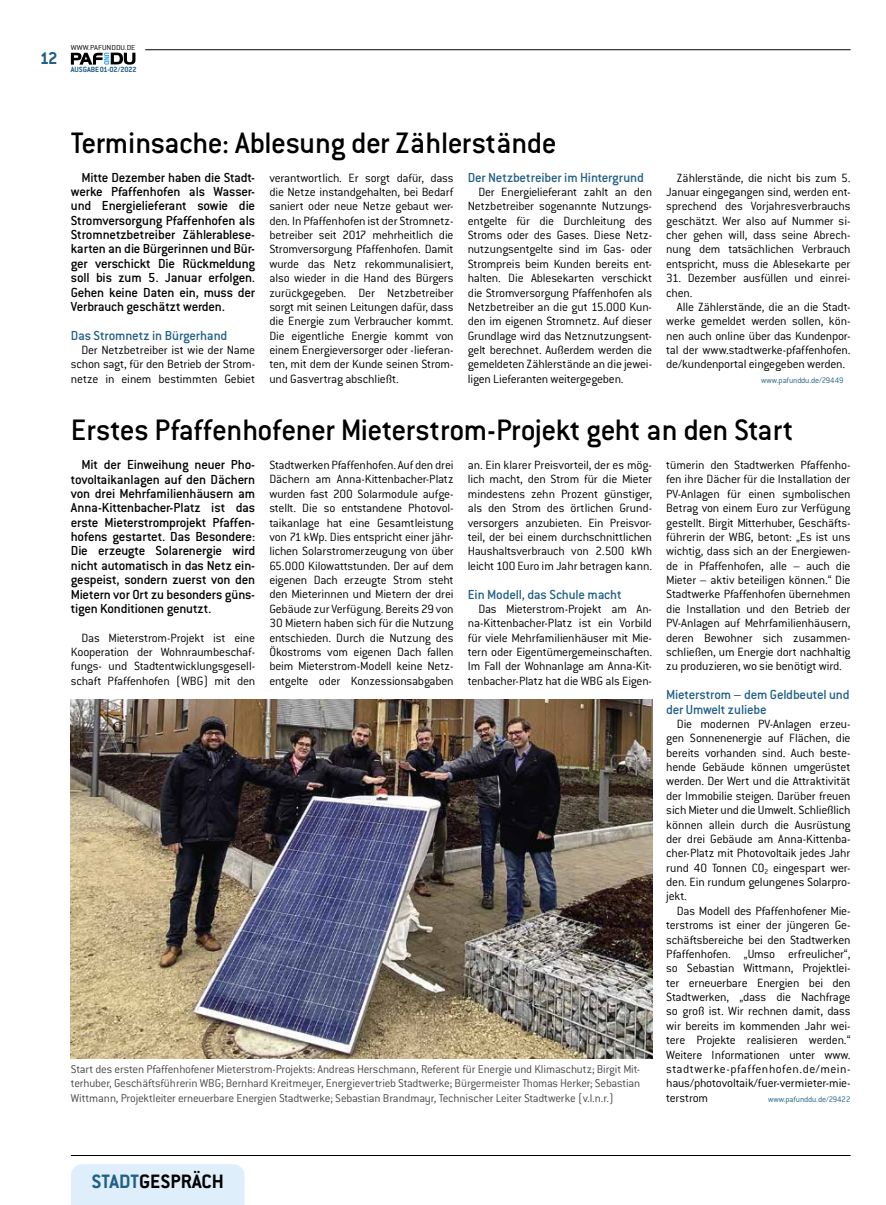
<style>
.page{position:relative;width:886px;height:1205px;background:#fff}
.page>*{position:absolute;margin:0;border:0;box-sizing:border-box;transform-origin:0 0}
.t1{font:500 32.5px "Conduit ITC Std";letter-spacing:-.015em;color:#000}
.t2{font:700 21.25px "Conduit ITC Std";color:#000}
.t3{font:700 18.75px "Conduit ITC Std";color:#216086}
.t4{font:500 14.38px/14.4px "Conduit ITC Std";letter-spacing:-.015em;color:#000;text-align:justify}
.t5{font:500 14.38px/14.4px "Conduit ITC Std";letter-spacing:-.015em;color:#216086}
.t6{font:300 13.12px/14.4px "Conduit ITC Std";letter-spacing:-.015em;color:#000;text-align:justify}
.t7{font:300 12.5px/14.4px "Conduit ITC Std";letter-spacing:-.015em;color:#484848;text-align:justify}
.t8{font:300 8.75px "Conduit ITC Std";letter-spacing:-.01em;color:#216086}
.t9{font:700 8.25px "Conduit ITC Std";letter-spacing:-.005em;color:#216086}
.t10{font:300 7.88px "Conduit ITC Std";letter-spacing:.01em;color:#000;scale:1.1 1}
.s1{color:#216086}
</style>
<div class="page">
<hr style="left:885px;top:0;width:1px;height:1205px;background:#fffdf0">
<hr style="left:145px;top:50px;width:705px;height:1px;background:#000">
<hr style="left:71px;top:1155px;width:779px;height:1px;background:#000">
<div style="left:71px;top:1164px;width:173px;height:41px;background:#dfeefb"></div>
<svg style="left:71px;top:53px;width:64px;height:12px"></svg>
<img style="left:71px;top:699px;width:581px;height:359px">
<h3 class="t3" style="left:40px;top:47px;width:19px">12</h3>
<p class="t10" style="left:71px;top:42px;width:60px">WWW.PAFUNDDU.DE</p>
<p class="t9" style="left:71px;top:65px;width:67px">AUSGABE01-02/2022</p>
<h1 class="t1" style="left:71px;top:123px;width:487px">Terminsache: Ablesung der Zählerstände</h1>
<p class="t4" style="left:71px;top:169px;width:186px;text-indent:11px">Mitte Dezember haben die Stadt&shy;werke Pfaffenhofen als Wasser&shy;und Energielieferant sowie die Stromversorgung Pfaffenhofen als Stromnetzbetreiber Zählerablese&shy;karten an die Bürgerinnen und Bür&shy;ger verschickt Die Rückmeldung soll bis zum 5. Januar erfolgen.<br>Gehen keine Daten ein, muss der Verbrauch geschätzt werden.</p>
<p class="t5" style="left:71px;top:328px;width:158px">Das Stromnetz in Bürgerhand</p>
<p class="t6" style="left:71px;top:342px;width:186px;text-indent:11px">Der Netzbetreiber ist wie der Name schon sagt, für den Betrieb der Strom&shy;netze in einem bestimmten Gebiet</p>
<p class="t6" style="left:269px;top:170px;width:186px">verantwortlich. Er sorgt dafür, dass die Netze instandgehalten, bei Bedarf saniert oder neue Netze gebaut wer&shy;den. In Pfaffenhofen ist der Stromnetz&shy;betreiber seit 2017 mehrheitlich die Stromversorgung Pfaffenhofen. Damit wurde das Netz rekommunalisiert, also wieder in die Hand des Bürgers zurückgegeben. Der Netzbetreiber sorgt mit seinen Leitungen dafür, dass die Energie zum Verbraucher kommt.<br>Die eigentliche Energie kommt von einem Energieversorger oder -lieferan&shy;ten, mit dem der Kunde seinen Strom&shy;und Gasvertrag abschließt.</p>
<p class="t5" style="left:468px;top:169px;width:177px">Der Netzbetreiber im Hintergrund</p>
<p class="t6" style="left:666px;top:170px;width:186px;text-indent:11px">Zählerstände, die nicht bis zum 5.<br>Januar eingegangen sind, werden ent&shy;sprechend des Vorjahresverbrauchs geschätzt. Wer also auf Nummer si&shy;cher gehen will, dass seine Abrech&shy;nung dem tatsächlichen Verbrauch entspricht, muss die Ablesekarte per</p>
<p class="t6" style="left:666px;top:270px;width:186px">31. Dezember ausfüllen und einrei&shy;chen.</p>
<p class="t6" style="left:666px;top:299px;width:186px;text-indent:11px">Alle Zählerstände, die an die Stadt&shy;werke gemeldet werden sollen, kön&shy;nen auch online über das Kundenpor&shy;tal der www.stadtwerke-pfaffenhofen. de/kundenportal eingegeben werden.</p>
<p class="t8" style="left:761px;top:375px;width:84px">www.pafunddu.de/29449</p>
<h1 class="t1" style="left:71px;top:410px;width:724px">Erstes Pfaffenhofener Mieterstrom-Projekt geht an den Start</h1>
<p class="t4" style="left:71px;top:457px;width:186px;text-indent:11px">Mit der Einweihung neuer Pho&shy;tovoltaikanlagen auf den Dächern von drei Mehrfamilienhäusern am Anna-Kittenbacher-Platz ist das erste Mieterstromprojekt Pfaffen&shy;hofens gestartet. Das Besondere:<br>Die erzeugte Solarenergie wird nicht automatisch in das Netz ein&shy;gespeist, sondern zuerst von den Mietern vor Ort zu besonders güns&shy;tigen Konditionen genutzt.</p>
<p class="t6" style="left:71px;top:630px;width:186px;text-indent:11px">Das Mieterstrom-Projekt ist eine Kooperation der Wohnraumbeschaf&shy;fungs- und Stadtentwicklungsgesell&shy;schaft Pfaffenhofen (WBG) mit den</p>
<p class="t6" style="left:468px;top:184px;width:186px;text-indent:11px">Der Energielieferant zahlt an den Netzbetreiber sogenannte Nutzungs&shy;entgelte für die Durchleitung des Stroms oder des Gases. Diese Netz&shy;nutzungsentgelte sind im Gas- oder Strompreis beim Kunden bereits ent&shy;halten. Die Ablesekarten verschickt die Stromversorgung Pfaffenhofen als Netzbetreiber an die gut 15.000 Kun&shy;den im eigenen Stromnetz. Auf dieser Grundlage wird das Netznutzungsent&shy;gelt berechnet. Außerdem werden die gemeldeten Zählerstände an die jewei&shy;ligen Lieferanten weitergegeben.</p>
<p class="t6" style="left:269px;top:457px;width:186px">Stadtwerken Pfaffenhofen. Auf den drei Dächern am Anna-Kittenbacher-Platz wurden fast 200 Solarmodule aufge&shy;stellt. Die so entstandene Photovol&shy;taikanlage hat eine Gesamtleistung von 71 kWp. Dies entspricht einer jähr&shy;lichen Solarstromerzeugung von über 65.000 Kilowattstunden. Der auf dem eigenen Dach erzeugte Strom steht den Mieterinnen und Mietern der drei Gebäude zur Verfügung. Bereits 29 von 30 Mietern haben sich für die Nutzung entschieden. Durch die Nutzung des Ökostroms vom eigenen Dach fallen beim Mieterstrom-Modell keine Netz&shy;entgelte oder Konzessionsabgaben</p>
<p class="t6" style="left:468px;top:457px;width:186px">an. Ein klarer Preisvorteil, der es mög&shy;lich macht, den Strom für die Mieter mindestens zehn Prozent günstiger, als den Strom des örtlichen Grund&shy;versorgers anzubieten. Ein Preisvor&shy;teil, der bei einem durchschnittlichen Haushaltsverbrauch von 2.500 kWh leicht 100 Euro im Jahr betragen kann.</p>
<p class="t6" style="left:666px;top:457px;width:186px">tümerin den Stadtwerken Pfaffenho&shy;fen ihre Dächer für die Installation der PV-Anlagen für einen symbolischen Betrag von einem Euro zur Verfügung gestellt. Birgit Mitterhuber, Geschäfts&shy;führerin der WBG, betont: „Es ist uns wichtig, dass sich an der Energiewen&shy;de in Pfaffenhofen, alle – auch die Mieter – aktiv beteiligen können.“ Die Stadtwerke Pfaffenhofen übernehmen die Installation und den Betrieb der PV-Anlagen auf Mehrfamilienhäusern, deren Bewohner sich zusammen&shy;schließen, um Energie dort nachhaltig zu produzieren, wo sie benötigt wird.</p>
<p class="t5" style="left:666px;top:687px;width:185px">Mieterstrom – dem Geldbeutel und der Umwelt zuliebe</p>
<p class="t6" style="left:666px;top:716px;width:186px;text-indent:11px">Die modernen PV-Anlagen erzeu&shy;gen Sonnenenergie auf Flächen, die bereits vorhanden sind. Auch beste&shy;hende Gebäude können umgerüstet werden. Der Wert und die Attraktivität der Immobilie steigen. Darüber freuen sich Mieter und die Umwelt. Schließlich können allein durch die Ausrüstung der drei Gebäude am Anna-Kittenba&shy;cher-Platz mit Photovoltaik jedes Jahr rund 40 Tonnen CO<sub>2</sub> eingespart wer&shy;den. Ein rundum gelungenes Solarpro&shy;jekt.</p>
<p class="t6" style="left:666px;top:903px;width:186px;text-indent:11px">Das Modell des Pfaffenhofener Mie&shy;terstroms ist einer der jüngeren Ge&shy;schäftsbereiche bei den Stadtwerken Pfaffenhofen. „Umso erfreulicher“, so Sebastian Wittmann, Projektlei&shy;ter erneuerbare Energien bei den Stadtwerken, „dass die Nachfrage so groß ist. Wir rechnen damit, dass wir bereits im kommenden Jahr wei&shy;tere Projekte realisieren werden.“ Weitere Informationen unter www. stadtwerke-pfaffenhofen.de/mein&shy;haus/photovoltaik/fuer-vermieter-mie&shy;terstrom</p>
<p class="t5" style="left:468px;top:586px;width:155px">Ein Modell, das Schule macht</p>
<p class="t6" style="left:468px;top:601px;width:186px;text-indent:11px">Das Mieterstrom-Projekt am An&shy;na-Kittenbacher-Platz ist ein Vorbild für viele Mehrfamilienhäuser mit Mie&shy;tern oder Eigentümergemeinschaften.<br>Im Fall der Wohnanlage am Anna-Kit&shy;tenbacher-Platz hat die WBG als Eigen-</p>
<p class="t7" style="left:71px;top:1061px;width:571px">Start des ersten Pfaffenhofener Mieterstrom-Projekts: Andreas Herschmann, Referent für Energie und Klimaschutz; Birgit Mit&shy;terhuber, Geschäftsführerin WBG; Bernhard Kreitmeyer, Energievertrieb Stadtwerke; Bürgermeister Thomas Herker; Sebastian Wittmann, Projektleiter erneuerbare Energien Stadtwerke; Sebastian Brandmayr, Technischer Leiter Stadtwerke (v.l.n.r.)</p>
<p class="t8" style="left:768px;top:1093px;width:84px">www.pafunddu.de/29422</p>
<h2 class="t2" style="left:91px;top:1169px;width:134px"><span class="s1">STADT</span>GESPRÄCH</h2>
</div>
